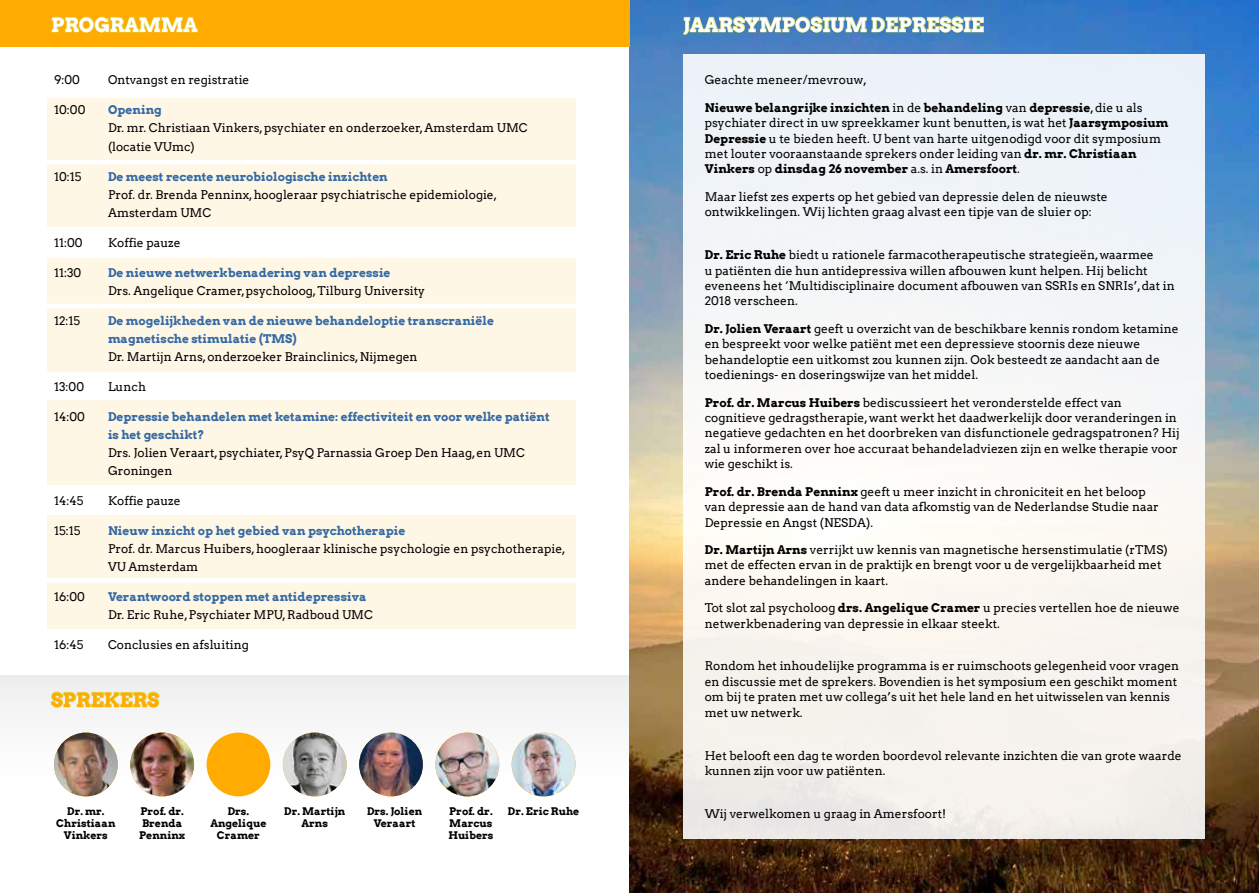
<style>
.page{position:relative;width:1259px;height:893px;background:#fff}
.page>*{position:absolute;margin:0;border:0;box-sizing:border-box;transform-origin:0 0}
.t1{font:700 19.5px "Arvo";color:#fff}
.t2{font:700 19.5px "Arvo";color:#ffab02}
.t3{font:12px/15.5px "Arvo";color:#000}
.t4{font:700 12px/18px "Arvo";color:#366aa3}
.t5{font:700 10.5px/12px "Arvo";color:#000;text-align:center}
.s1{font-weight:700}
</style>
<div class="page">
<div style="left:0;top:676px;width:629px;height:104px;background:#f5f5f5"></div>
<div style="left:47px;top:98px;width:528px;height:129px;background:#fff7e6"></div>
<div style="left:47px;top:258px;width:528px;height:114px;background:#fff7e6"></div>
<div style="left:47px;top:400px;width:528px;height:85px;background:#fff7e6"></div>
<div style="left:47px;top:514px;width:528px;height:114px;background:#fff7e6"></div>
<img style="left:629px;top:0;width:630px;height:893px">
<div style="left:683px;top:54px;width:522px;height:785px;background:#f5f4f7"></div>
<div style="left:0;top:0;width:629px;height:47px;background:#ffab02"></div>
<svg style="left:51px;top:16px;width:147px;height:17px"></svg>
<svg style="left:683px;top:16px;width:301px;height:19px;background:#6d999f"></svg>
<hr style="left:37px;top:304px;width:554px;height:4px;background:#fff">
<hr style="left:37px;top:160px;width:554px;height:4px;background:#fff">
<div style="left:37px;top:578px;width:554px;height:5px;background:#fff"></div>
<img style="left:54px;top:733px;width:64px;height:63px;border-radius:32px">
<img style="left:130px;top:733px;width:64px;height:63px;border-radius:32px">
<img style="left:359px;top:733px;width:64px;height:63px;border-radius:32px">
<div style="left:207px;top:733px;width:63px;height:63px;background:#ffab02;border-radius:50%"></div>
<img style="left:435px;top:733px;width:64px;height:63px;border-radius:32px">
<img style="left:512px;top:733px;width:63px;height:63px;border-radius:32px">
<img style="left:283px;top:733px;width:64px;height:63px;border-radius:32px">
<svg style="left:51px;top:691px;width:109px;height:17px"></svg>
<h1 class="t1" style="left:51px;top:13px;width:148px">PROGRAMMA</h1>
<h1 class="t1" style="left:683px;top:13px;width:302px">JAARSYMPOSIUM DEPRESSIE</h1>
<p class="t3" style="left:54px;top:72px;width:28px">9:00</p>
<p class="t3" style="left:108px;top:72px;width:143px">Ontvangst en registratie</p>
<p class="t3" style="left:54px;top:102px;width:33px">10:00</p>
<p class="t4" style="left:108px;top:101px;width:55px">Opening</p>
<p class="t3" style="left:108px;top:119px;width:421px;line-height:18px">Dr. mr. Christiaan Vinkers, psychiater en onderzoeker, Amsterdam UMC (locatie VUmc)</p>
<p class="t3" style="left:54px;top:168px;width:29px">10:15</p>
<p class="t4" style="left:108px;top:167px;width:281px">De meest recente neurobiologische inzichten</p>
<p class="t3" style="left:108px;top:185px;width:391px;line-height:18px">Prof. dr. Brenda Penninx, hoogleraar psychiatrische epidemiologie,<br>Amsterdam UMC</p>
<p class="t3" style="left:54px;top:234px;width:30px">11:00</p>
<p class="t3" style="left:108px;top:234px;width:74px">Koffie pauze</p>
<p class="t3" style="left:54px;top:264px;width:29px">11:30</p>
<p class="t4" style="left:108px;top:263px;width:284px">De nieuwe netwerkbenadering van depressie</p>
<p class="t3" style="left:108px;top:282px;width:319px">Drs. Angelique Cramer, psycholoog, Tilburg University</p>
<p class="t3" style="left:54px;top:312px;width:28px">12:15</p>
<p class="t4" style="left:108px;top:311px;width:387px">De mogelijkheden van de nieuwe behandeloptie transcraniële magnetische stimulatie (TMS)</p>
<p class="t3" style="left:108px;top:348px;width:311px">Dr. Martijn Arns, onderzoeker Brainclinics, Nijmegen</p>
<p class="t3" style="left:54px;top:378px;width:32px">13:00</p>
<p class="t3" style="left:108px;top:378px;width:39px">Lunch</p>
<p class="t3" style="left:54px;top:408px;width:33px">14:00</p>
<p class="t4" style="left:108px;top:407px;width:443px">Depressie behandelen met ketamine: effectiviteit en voor welke patiënt is het geschikt?</p>
<p class="t3" style="left:108px;top:443px;width:418px;line-height:18px">Drs. Jolien Veraart, psychiater, PsyQ Parnassia Groep Den Haag, en UMC<br>Groningen</p>
<p class="t3" style="left:54px;top:492px;width:31px">14:45</p>
<p class="t3" style="left:108px;top:492px;width:74px">Koffie pauze</p>
<p class="t3" style="left:54px;top:522px;width:28px">15:15</p>
<p class="t4" style="left:108px;top:521px;width:299px">Nieuw inzicht op het gebied van psychotherapie</p>
<p class="t3" style="left:108px;top:539px;width:459px;line-height:18px">Prof. dr. Marcus Huibers, hoogleraar klinische psychologie en psychotherapie,<br>VU Amsterdam</p>
<p class="t3" style="left:54px;top:588px;width:32px">16:00</p>
<p class="t4" style="left:108px;top:587px;width:260px">Verantwoord stoppen met antidepressiva</p>
<p class="t3" style="left:108px;top:606px;width:266px">Dr. Eric Ruhe, Psychiater MPU, Radboud UMC</p>
<p class="t3" style="left:54px;top:636px;width:31px">16:45</p>
<p class="t3" style="left:108px;top:636px;width:142px">Conclusies en afsluiting</p>
<h1 class="t2" style="left:51px;top:687px;width:110px">SPREKERS</h1>
<p class="t5" style="left:56px;top:805px;width:61px">Dr. mr.<br>Christiaan<br>Vinkers</p>
<p class="t5" style="left:139px;top:805px;width:48px;text-align:left">Prof. dr.<br>Brenda<br>Penninx</p>
<p class="t5" style="left:210px;top:805px;width:58px">Drs.<br>Angelique<br>Cramer</p>
<p class="t5" style="left:284px;top:805px;width:63px">Dr. Martijn<br>Arns</p>
<p class="t5" style="left:367px;top:805px;width:57px">Drs. Jolien<br>Veraart</p>
<p class="t5" style="left:448px;top:805px;width:47px;text-align:justify">Prof. dr.<br>Marcus Huibers</p>
<p class="t5" style="left:508px;top:805px;width:73px">Dr. Eric Ruhe</p>
<p class="t3" style="left:705px;top:72px;width:164px">Geachte meneer/mevrouw,</p>
<p class="t3" style="left:705px;top:100px;width:465px"><span class="s1">Nieuwe belangrijke inzichten</span> in de <span class="s1">behandeling</span> van <span class="s1">depressie</span>, die u als psychiater direct in uw spreekkamer kunt benutten, is wat het <span class="s1">Jaarsymposium Depressie</span> u te bieden heeft. U bent van harte uitgenodigd voor dit symposium met louter vooraanstaande sprekers onder leiding van <span class="s1">dr. mr. Christiaan Vinkers</span> op <span class="s1">dinsdag 26 november</span> a.s. in <span class="s1">Amersfoort</span>.</p>
<p class="t3" style="left:705px;top:189px;width:404px">Maar liefst zes experts op het gebied van depressie delen de nieuwste ontwikkelingen. Wij lichten graag alvast een tipje van de sluier op:</p>
<p class="t3" style="left:705px;top:247px;width:471px"><span class="s1">Dr. Eric Ruhe</span> biedt u rationele farmacotherapeutische strategieën, waarmee<br>u patiënten die hun antidepressiva willen afbouwen kunt helpen. Hij belicht eveneens het ‘Multidisciplinaire document afbouwen van SSRIs en SNRIs’, dat in 2018 verscheen.</p>
<p class="t3" style="left:705px;top:321px;width:475px"><span class="s1">Dr. Jolien Veraart</span> geeft u overzicht van de beschikbare kennis rondom ketamine en bespreekt voor welke patiënt met een depressieve stoornis deze nieuwe behandeloptie een uitkomst zou kunnen zijn. Ook besteedt ze aandacht aan de toedienings- en doseringswijze van het middel.</p>
<p class="t3" style="left:705px;top:395px;width:476px"><span class="s1">Prof. dr. Marcus Huibers</span> bediscussieert het veronderstelde effect van cognitieve gedragstherapie, want werkt het daadwerkelijk door veranderingen in negatieve gedachten en het doorbreken van disfunctionele gedragspatronen? Hij zal u informeren over hoe accuraat behandeladviezen zijn en welke therapie voor wie geschikt is.</p>
<p class="t3" style="left:705px;top:484px;width:455px"><span class="s1">Prof. dr. Brenda Penninx</span> geeft u meer inzicht in chroniciteit en het beloop van depressie aan de hand van data afkomstig van de Nederlandse Studie naar<br>Depressie en Angst (NESDA).</p>
<p class="t3" style="left:705px;top:542px;width:464px"><span class="s1">Dr. Martijn Arns</span> verrijkt uw kennis van magnetische hersenstimulatie (rTMS) met de effecten ervan in de praktijk en brengt voor u de vergelijkbaarheid met andere behandelingen in kaart.</p>
<p class="t3" style="left:705px;top:600px;width:476px">Tot slot zal psycholoog <span class="s1">drs. Angelique Cramer</span> u precies vertellen hoe de nieuwe netwerkbenadering van depressie in elkaar steekt.</p>
<p class="t3" style="left:705px;top:658px;width:476px">Rondom het inhoudelijke programma is er ruimschoots gelegenheid voor vragen en discussie met de sprekers. Bovendien is het symposium een geschikt moment om bij te praten met uw collega’s uit het hele land en het uitwisselen van kennis met uw netwerk.</p>
<p class="t3" style="left:705px;top:747px;width:478px">Het belooft een dag te worden boordevol relevante inzichten die van grote waarde kunnen zijn voor uw patiënten.</p>
<p class="t3" style="left:705px;top:806px;width:243px">Wij verwelkomen u graag in Amersfoort!</p>
</div>
